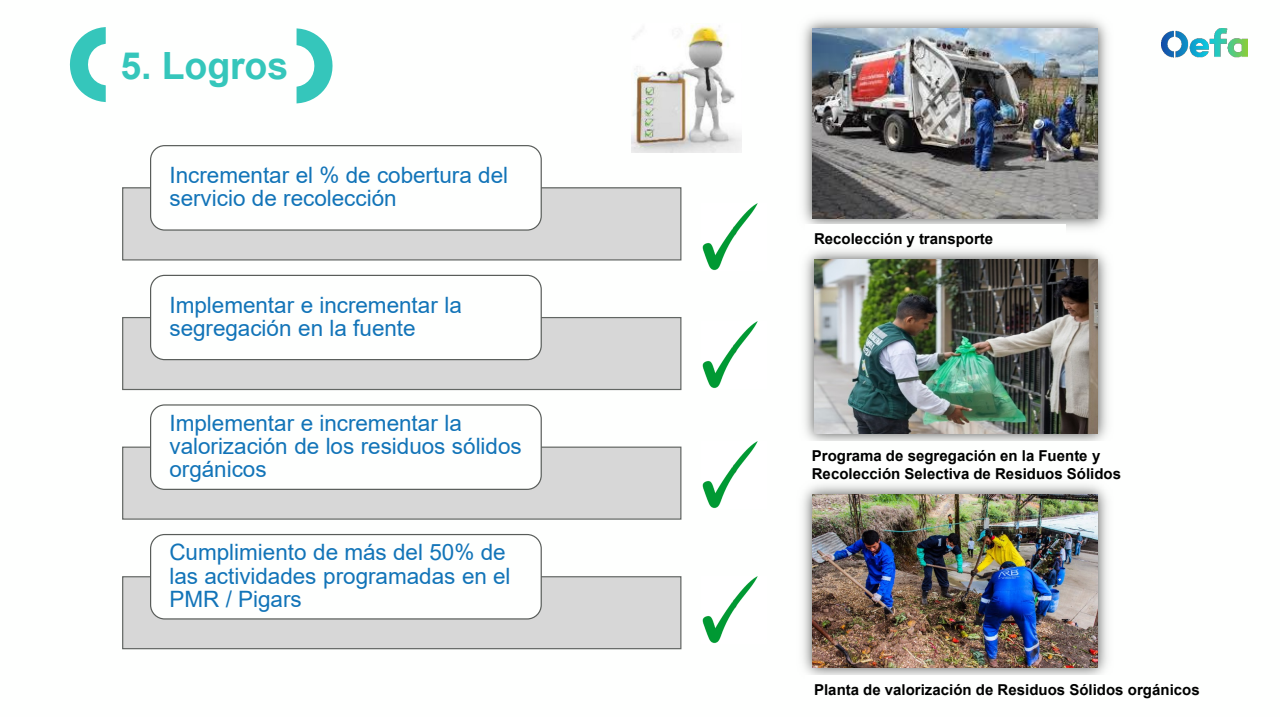
<style>
.page{position:relative;width:1280px;height:717px;background:#fff}
.page>*{position:absolute;margin:0;border:0;box-sizing:border-box;transform-origin:0 0}
.t1{font:700 37.5px "Arial";letter-spacing:-.005em;color:#35c6bb}
.t2{font:22.5px/23.4px "Arial";letter-spacing:-.005em;color:#1274b8}
.t3{font:700 15px/18.1px "Arial";color:#000}
</style>
<div class="page">
<img style="left:1162px;top:28px;width:86px;height:30px">
<svg style="left:70px;top:27px;width:36px;height:75px"></svg>
<svg style="left:297px;top:28px;width:36px;height:75px"></svg>
<div style="left:123px;top:188px;width:558px;height:72px;background:#d3d3d3"></div>
<div style="left:122px;top:187px;width:559px;height:73px;border:1px solid #626663"></div>
<div style="left:150px;top:145px;width:392px;height:85px;background:#fefffe;border:1px solid #585c59;border-radius:14px"></div>
<div style="left:123px;top:317px;width:558px;height:72px;background:#d3d3d3"></div>
<div style="left:122px;top:317px;width:559px;height:73px;border:1px solid #626663"></div>
<div style="left:151px;top:275px;width:390px;height:84px;background:#fefffe;border-radius:14px"></div>
<div style="left:150px;top:275px;width:392px;height:85px;border:1px solid #585c59;border-radius:14px"></div>
<div style="left:123px;top:447px;width:558px;height:72px;background:#d3d3d3"></div>
<div style="left:122px;top:446px;width:559px;height:73px;border:1px solid #626663"></div>
<div style="left:150px;top:404px;width:392px;height:85px;background:#fefffe;border:1px solid #585c59;border-radius:14px"></div>
<div style="left:123px;top:576px;width:558px;height:72px;background:#d3d3d3"></div>
<div style="left:122px;top:576px;width:559px;height:73px;border:1px solid #626663"></div>
<div style="left:150px;top:533px;width:392px;height:86px;background:#fefffe;border:1px solid #585c59;border-radius:14px"></div>
<img style="left:631px;top:25px;width:110px;height:127px">
<img style="left:802px;top:18px;width:306px;height:211px">
<img style="left:813px;top:28px;width:284px;height:190px">
<div style="left:805px;top:224px;width:260px;height:28px;background:#fefffe"></div>
<img style="left:804px;top:249px;width:304px;height:192px">
<img style="left:814px;top:260px;width:283px;height:173px">
<img style="left:802px;top:484px;width:306px;height:191px">
<img style="left:813px;top:494px;width:284px;height:173px">
<img style="left:702px;top:321px;width:56px;height:67px">
<img style="left:702px;top:441px;width:56px;height:67px">
<img style="left:702px;top:576px;width:56px;height:67px">
<img style="left:702px;top:203px;width:56px;height:67px">
<h1 class="t1" style="left:120px;top:39px;width:169px">5. Logros</h1>
<p class="t2" style="left:169px;top:163px;width:340px">Incrementar el % de cobertura del servicio de recolección</p>
<p class="t2" style="left:169px;top:293px;width:294px">Implementar e incrementar la segregación en la fuente</p>
<p class="t2" style="left:169px;top:410px;width:354px">Implementar e incrementar la valorización de los residuos sólidos orgánicos</p>
<p class="t2" style="left:169px;top:540px;width:343px">Cumplimiento de más del 50% de las actividades programadas en el<br>PMR / Pigars</p>
<p class="t3" style="left:814px;top:229px;width:181px">Recolección y transporte</p>
<p class="t3" style="left:812px;top:446px;width:311px">Programa de segregación en la Fuente y<br>Recolección Selectiva de Residuos Sólidos</p>
<p class="t3" style="left:814px;top:680px;width:387px">Planta de valorización de Residuos Sólidos orgánicos</p>
</div>
